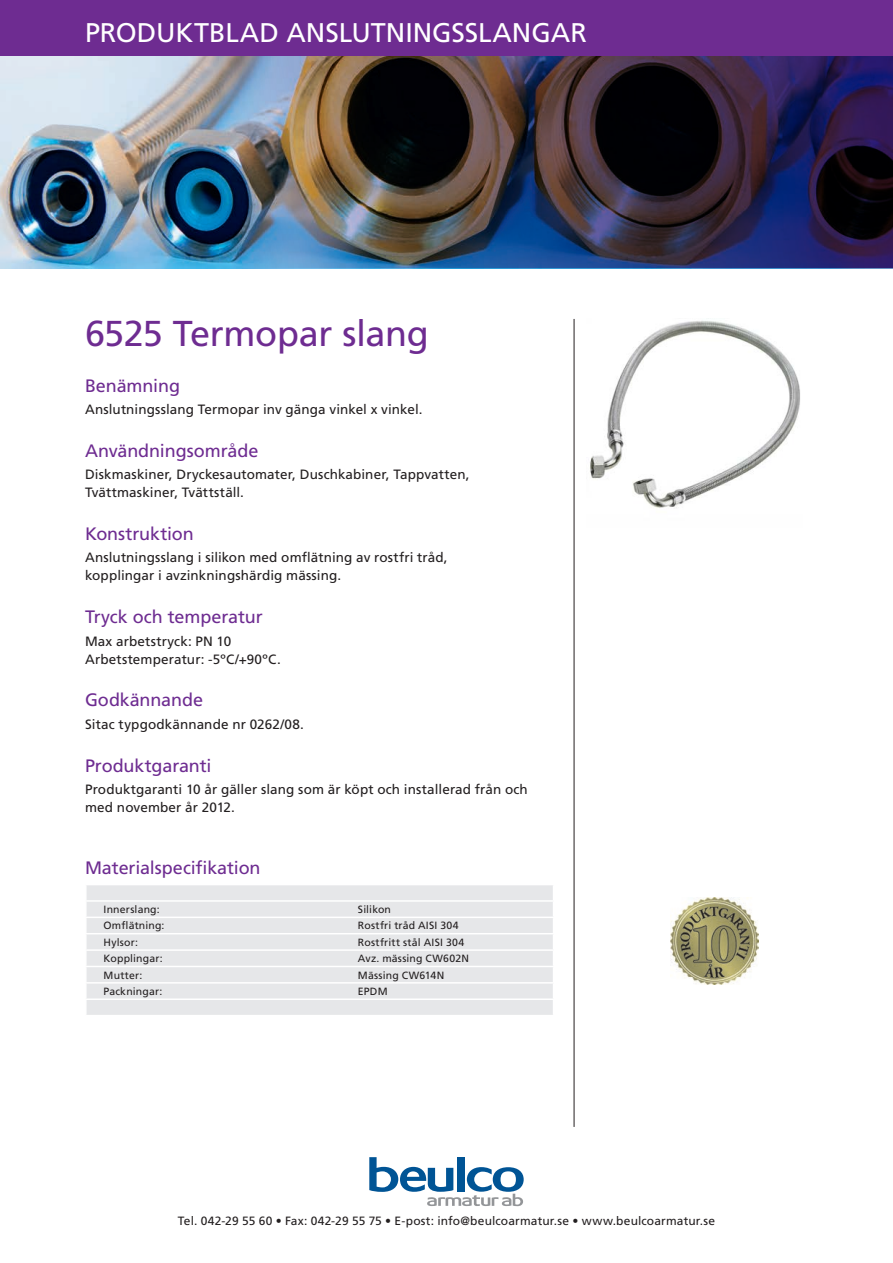
<style>
.page{position:relative;width:893px;height:1263px;background:#fff}
.page>*{position:absolute;margin:0;border:0;box-sizing:border-box;transform-origin:0 0}
.Artikelgrupp{font:36px "Frutiger LT Std";letter-spacing:-.01em;color:#6e2c91}
.Produktgruppsrubrik{font:27px "Frutiger LT Std";letter-spacing:-.005em;color:#fff}
.Mellanrubrik{font:18px "Frutiger LT Std";letter-spacing:-.005em;color:#6e2c91}
.Materialspecrubrik{font:18px "Frutiger LT Std";letter-spacing:-.005em;color:#6e2c91}
.Brödtext{font:13.5px/18px "Frutiger LT Std";letter-spacing:.005em;color:#231f20}
.t1{font:12px "Frutiger LT Std";letter-spacing:.01em;color:#231f20}
.MaterialspecText{font:10.5px "Frutiger LT Std";letter-spacing:.02em;color:#231f20}
</style>
<div class="page">
<img style="left:0;top:55px;width:893px;height:213px">
<div style="left:0;top:0;width:893px;height:55px;background:#6e2c91"></div>
<svg style="left:369px;top:1157px;width:155px;height:49px"></svg>
<hr style="left:574px;top:319px;width:1px;height:808px;background:#231f20">
<div style="left:87px;top:885px;width:466px;height:130px;background:#e6e7e9"></div>
<hr style="left:85px;top:900px;width:469px;height:2px;background:#fff">
<hr style="left:85px;top:916px;width:469px;height:2px;background:#fff">
<hr style="left:85px;top:933px;width:469px;height:1px;background:#fff">
<hr style="left:85px;top:949px;width:469px;height:2px;background:#fff">
<hr style="left:85px;top:966px;width:469px;height:1px;background:#fff">
<hr style="left:85px;top:982px;width:469px;height:1px;background:#fff">
<hr style="left:85px;top:998px;width:469px;height:2px;background:#fff">
<svg style="left:86px;top:885px;width:1px;height:130px"></svg>
<img style="left:590px;top:320px;width:210px;height:188px">
<img style="left:671px;top:897px;width:87px;height:87px">
<p class="Produktgruppsrubrik" style="left:85px;top:16px;width:485px">PRODUKTBLAD Anslutningsslangar</p>
<p class="Artikelgrupp" style="left:85px;top:312px;width:345px">6525 Termopar slang</p>
<p class="Mellanrubrik" style="left:85px;top:375px;width:96px">Benämning</p>
<p class="Brödtext" style="left:85px;top:401px;width:339px">Anslutningsslang Termopar inv gänga vinkel x vinkel.</p>
<p class="Mellanrubrik" style="left:85px;top:440px;width:175px">Användningsområde</p>
<p class="Brödtext" style="left:85px;top:466px;width:386px">Diskmaskiner, Dryckesautomater, Duschkabiner, Tappvatten,</p>
<p class="Brödtext" style="left:85px;top:484px;width:161px">Tvättmaskiner, Tvättställ.</p>
<p class="Mellanrubrik" style="left:85px;top:523px;width:110px">Konstruktion</p>
<p class="Brödtext" style="left:85px;top:549px;width:364px">Anslutningsslang i silikon med omflätning av rostfri tråd,</p>
<p class="Brödtext" style="left:85px;top:567px;width:258px">kopplingar i avzinkningshärdig mässing.</p>
<p class="Mellanrubrik" style="left:85px;top:606px;width:179px">Tryck och temperatur</p>
<p class="Brödtext" style="left:85px;top:632px;width:148px">Max arbetstryck: PN 10</p>
<p class="Brödtext" style="left:85px;top:650px;width:197px">Arbetstemperatur: -5ºC/+90ºC.</p>
<p class="Mellanrubrik" style="left:85px;top:690px;width:120px">Godkännande</p>
<p class="Brödtext" style="left:85px;top:715px;width:220px">Sitac typgodkännande nr 0262/08.</p>
<p class="Mellanrubrik" style="left:85px;top:755px;width:128px">Produktgaranti</p>
<p class="Brödtext" style="left:85px;top:780px;width:444px">Produktgaranti 10 år gäller slang som är köpt och installerad från och med november år 2012.</p>
<p class="Materialspecrubrik" style="left:85px;top:857px;width:177px">Materialspecifikation</p>
<p class="MaterialspecText" style="left:104px;top:903px;width:58px">Innerslang:</p>
<p class="MaterialspecText" style="left:358px;top:903px;width:35px">Silikon</p>
<p class="MaterialspecText" style="left:104px;top:920px;width:62px">Omflätning:</p>
<p class="MaterialspecText" style="left:358px;top:920px;width:102px">Rostfri tråd AISI 304</p>
<p class="MaterialspecText" style="left:104px;top:936px;width:36px">Hylsor:</p>
<p class="MaterialspecText" style="left:358px;top:936px;width:108px">Rostfritt stål AISI 304</p>
<p class="MaterialspecText" style="left:104px;top:952px;width:61px">Kopplingar:</p>
<p class="MaterialspecText" style="left:358px;top:952px;width:112px">Avz. mässing CW602N</p>
<p class="MaterialspecText" style="left:104px;top:969px;width:40px">Mutter:</p>
<p class="MaterialspecText" style="left:358px;top:969px;width:88px">Mässing CW614N</p>
<p class="MaterialspecText" style="left:104px;top:985px;width:60px">Packningar:</p>
<p class="MaterialspecText" style="left:358px;top:985px;width:31px">EPDM</p>
<p class="t1" style="left:178px;top:1214px;width:539px">Tel. 042-29 55 60 • Fax: 042-29 55 75 • E-post: info@beulcoarmatur.se • www.beulcoarmatur.se</p>
</div>
